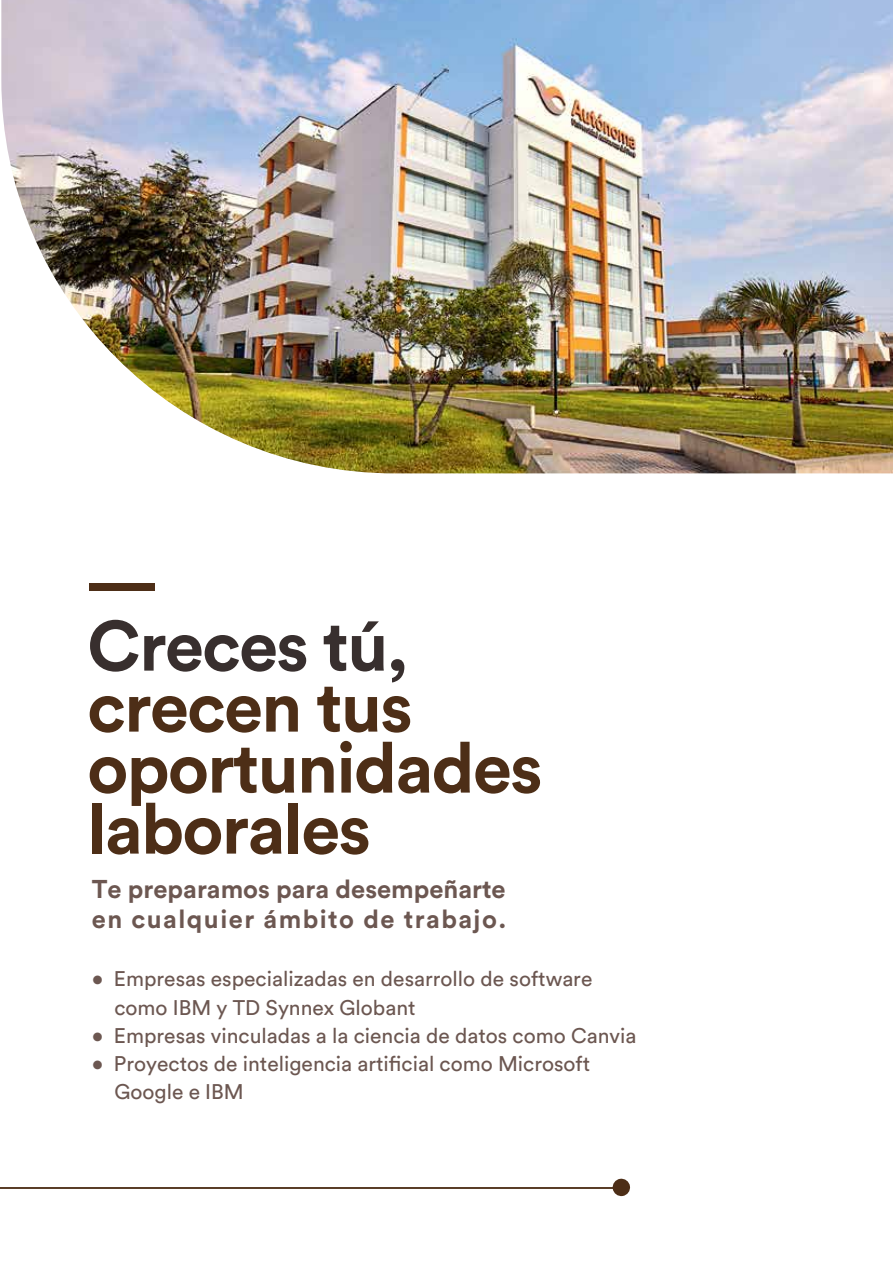
<style>
.page{position:relative;width:893px;height:1263px;background:#fff}
.page>*{position:absolute;margin:0;border:0;box-sizing:border-box;transform-origin:0 0}
.t1{font:700 70.2px/61.1px "Circular Std";letter-spacing:-.025em;color:#4d2e17}
.t2{font:700 70.2px "Circular Std";letter-spacing:-.025em;color:#382f2e}
.t3{font:700 25.5px/30.6px "Circular Std";color:#6c5751}
.t4{font:21px/28.2px "Circular Std";color:#6c5751}
</style>
<div class="page">
<div style="left:90px;top:583px;width:65px;height:8px;background:#4d2e17"></div>
<svg style="left:0;top:1178px;width:631px;height:19px"></svg>
<img style="left:1px;top:0;width:892px;height:473px">
<h1 class="t2" style="left:87px;top:601px;width:323px">Creces tú,</h1>
<h1 class="t1" style="left:87px;top:675px;width:457px">crecen tus oportunidades laborales</h1>
<p class="t3" style="left:92px;top:873px;width:416px">Te preparamos para desempeñarte en cualquier ámbito de trabajo.</p>
<p class="t4" style="left:114px;top:965px;width:479px;text-indent:-23px">• Empresas especializadas en desarrollo de software como IBM y TD Synnex Globant</p>
<p class="t4" style="left:92px;top:1021px;width:546px">• Empresas vinculadas a la ciencia de datos como Canvia</p>
<p class="t4" style="left:114px;top:1049px;width:477px;text-indent:-23px">• Proyectos de inteligencia artificial como Microsoft<br>Google e IBM</p>
</div>
